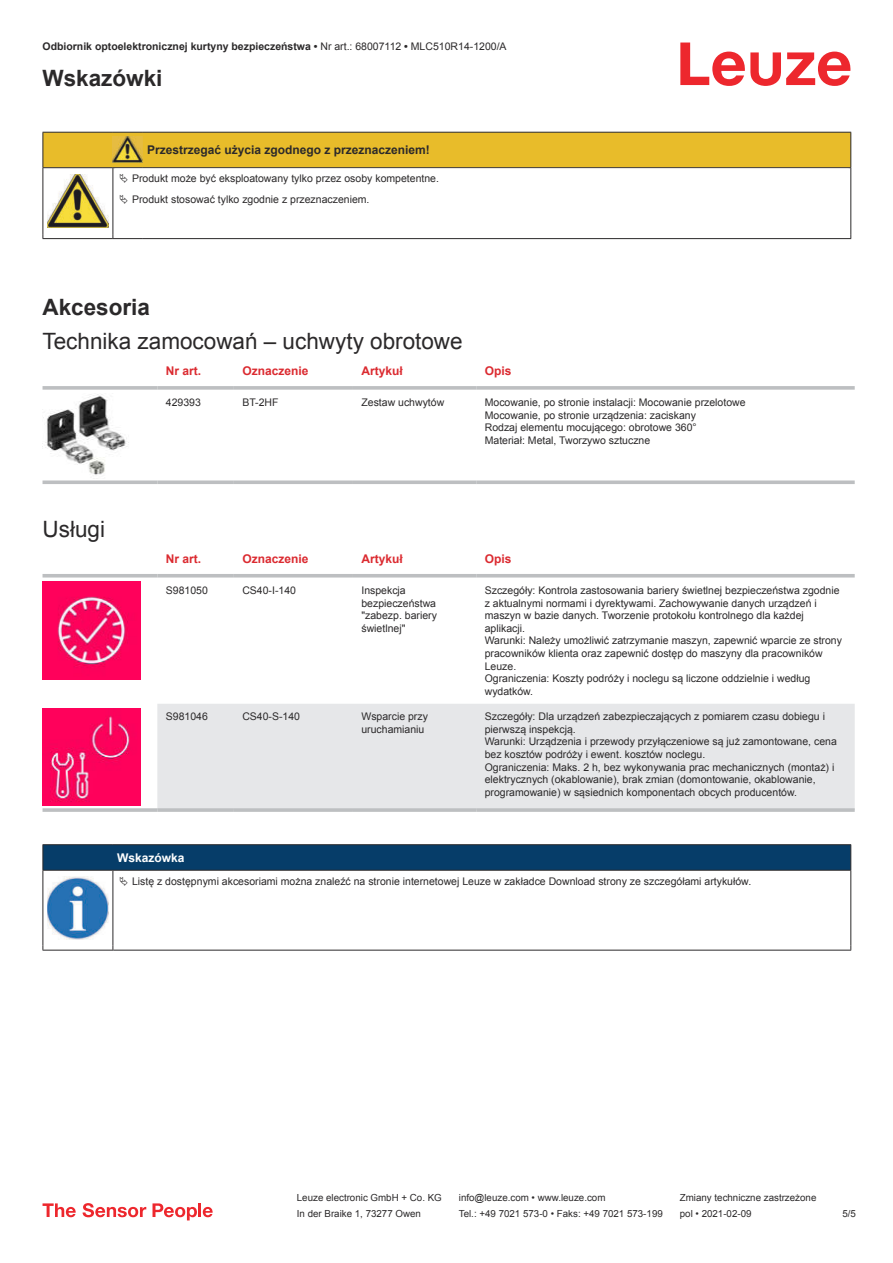
<style>
.page{position:relative;width:893px;height:1263px;background:#fff}
.page>*{position:absolute;margin:0;border:0;box-sizing:border-box;transform-origin:0 0}
.t1{font:22.5px "Arial";color:#2b292a}
.t2{font:700 22.5px "Arial";color:#2b292a}
.t3{font:700 12px "Arial";color:#db2a30}
.t4{font:700 12px "Arial";color:#2b292a}
.t5{font:700 12px "Arial";color:#fff}
.t6{font:10.5px/12.6px "Arial";color:#2b292a}
.t7{font:700 10.5px "Arial";color:#2b292a}
.t8{font:9.75px "Arial";color:#2b292a}
.s1{font-weight:400}
</style>
<div class="page">
<svg style="left:680px;top:43px;width:170px;height:43px"></svg>
<svg style="left:43px;top:386px;width:114px;height:4px"></svg>
<svg style="left:157px;top:386px;width:77px;height:4px"></svg>
<svg style="left:234px;top:386px;width:119px;height:4px"></svg>
<svg style="left:353px;top:386px;width:123px;height:4px"></svg>
<svg style="left:476px;top:386px;width:379px;height:4px;background:#c3c5c7"></svg>
<svg style="left:43px;top:480px;width:114px;height:4px"></svg>
<svg style="left:157px;top:480px;width:77px;height:4px"></svg>
<svg style="left:234px;top:480px;width:119px;height:4px"></svg>
<svg style="left:353px;top:480px;width:123px;height:4px"></svg>
<svg style="left:476px;top:480px;width:379px;height:4px;background:#c5c6c8"></svg>
<img style="left:43px;top:394px;width:86px;height:81px">
<svg style="left:43px;top:577px;width:812px;height:229px"></svg>
<div style="left:157px;top:704px;width:698px;height:104px;background:#e6e7e9"></div>
<hr style="left:43px;top:574px;width:114px;height:3px;background:#bdbfc1">
<hr style="left:157px;top:574px;width:77px;height:3px;background:#bdbfc1">
<hr style="left:234px;top:574px;width:119px;height:3px;background:#bdbfc1">
<hr style="left:353px;top:574px;width:123px;height:3px;background:#bdbfc1">
<hr style="left:476px;top:574px;width:379px;height:3px;background:#bdbfc1">
<svg style="left:43px;top:808px;width:114px;height:4px"></svg>
<hr style="left:157px;top:808px;width:77px;height:4px;background:#c6c8c9">
<hr style="left:234px;top:808px;width:119px;height:4px;background:#bdbfc1">
<hr style="left:353px;top:808px;width:123px;height:4px;background:#bdbfc1">
<hr style="left:476px;top:808px;width:379px;height:4px;background:#c6c8c9">
<img style="left:43px;top:582px;width:97px;height:98px">
<img style="left:43px;top:708px;width:97px;height:98px">
<svg style="left:44px;top:871px;width:806px;height:79px"></svg>
<hr style="left:43px;top:844px;width:70px;height:1px;background:#2b292a">
<hr style="left:43px;top:870px;width:70px;height:1px;background:#2b292a">
<hr style="left:113px;top:844px;width:738px;height:1px;background:#2b292a">
<svg style="left:43px;top:845px;width:808px;height:25px;background:#063c67"></svg>
<hr style="left:113px;top:870px;width:738px;height:1px;background:#2b292a">
<hr style="left:43px;top:871px;width:1px;height:75px;background:#2b292a">
<hr style="left:113px;top:871px;width:1px;height:75px;background:#2b292a">
<hr style="left:850px;top:871px;width:1px;height:75px;background:#2b292a">
<hr style="left:43px;top:950px;width:70px;height:1px;background:#2b292a">
<hr style="left:113px;top:950px;width:738px;height:1px;background:#2b292a">
<img style="left:47px;top:877px;width:61px;height:62px">
<div style="left:115px;top:871px;width:734px;height:20px;background:#fff"></div>
<svg style="left:43px;top:1203px;width:33px;height:14px"></svg>
<svg style="left:83px;top:1203px;width:63px;height:14px"></svg>
<svg style="left:153px;top:1203px;width:44px;height:17px"></svg>
<hr style="left:198px;top:1203px;width:3px;height:14px;background:#ed272d">
<svg style="left:203px;top:1207px;width:10px;height:10px"></svg>
<hr style="left:43px;top:168px;width:1px;height:66px;background:#2b292a">
<hr style="left:113px;top:168px;width:1px;height:66px;background:#2b292a">
<hr style="left:850px;top:168px;width:1px;height:66px;background:#2b292a">
<hr style="left:43px;top:238px;width:70px;height:1px;background:#2b292a">
<hr style="left:113px;top:238px;width:30px;height:1px;background:#2b292a">
<hr style="left:143px;top:238px;width:708px;height:1px;background:#2b292a">
<img style="left:47px;top:209px;width:61px;height:19px">
<svg style="left:43px;top:132px;width:808px;height:77px"></svg>
<p class="t7" style="left:43px;top:39px;width:466px">Odbiornik optoelektronicznej kurtyny bezpieczeństwa • <span class="s1">Nr art.: 68007112</span> • <span class="s1">MLC510R14-1200/A</span></p>
<h1 class="t2" style="left:43px;top:63px;width:122px">Wskazówki</h1>
<p class="t4" style="left:147px;top:141px;width:284px">Przestrzegać użycia zgodnego z przeznaczeniem!</p>
<p class="t6" style="left:132px;top:169px;width:308px;line-height:20.2px">Produkt może być eksploatowany tylko przez osoby kompetentne.<br>Produkt stosować tylko zgodnie z przeznaczeniem.</p>
<h1 class="t2" style="left:43px;top:292px;width:109px">Akcesoria</h1>
<h1 class="t1" style="left:43px;top:326px;width:422px">Technika zamocowań – uchwyty obrotowe</h1>
<p class="t3" style="left:166px;top:366px;width:37px">Nr art.</p>
<p class="t3" style="left:242px;top:366px;width:68px">Oznaczenie</p>
<p class="t3" style="left:361px;top:363px;width:43px">Artykuł</p>
<p class="t3" style="left:485px;top:363px;width:28px">Opis</p>
<p class="t6" style="left:166px;top:396px;width:37px">429393</p>
<p class="t6" style="left:242px;top:396px;width:38px">BT-2HF</p>
<p class="t6" style="left:361px;top:397px;width:84px">Zestaw uchwytów</p>
<p class="t6" style="left:485px;top:396px;width:262px">Mocowanie, po stronie instalacji: Mocowanie przelotowe Mocowanie, po stronie urządzenia: zaciskany<br>Rodzaj elementu mocującego: obrotowe 360°<br>Materiał: Metal, Tworzywo sztuczne</p>
<h1 class="t1" style="left:43px;top:513px;width:64px">Usługi</h1>
<p class="t3" style="left:166px;top:554px;width:37px">Nr art.</p>
<p class="t3" style="left:242px;top:554px;width:68px">Oznaczenie</p>
<p class="t3" style="left:361px;top:550px;width:43px">Artykuł</p>
<p class="t3" style="left:485px;top:550px;width:28px">Opis</p>
<p class="t6" style="left:166px;top:584px;width:44px">S981050</p>
<p class="t6" style="left:242px;top:584px;width:55px">CS40-I-140</p>
<p class="t6" style="left:361px;top:585px;width:77px">Inspekcja bezpieczeństwa "zabezp. bariery świetlnej"</p>
<p class="t6" style="left:485px;top:584px;width:359px">Szczegóły: Kontrola zastosowania bariery świetlnej bezpieczeństwa zgodnie z aktualnymi normami i dyrektywami. Zachowywanie danych urządzeń i maszyn w bazie danych. Tworzenie protokołu kontrolnego dla każdej aplikacji.<br>Warunki: Należy umożliwić zatrzymanie maszyn, zapewnić wparcie ze strony pracowników klienta oraz zapewnić dostęp do maszyny dla pracowników Leuze.<br>Ograniczenia: Koszty podróży i noclegu są liczone oddzielnie i według wydatków.</p>
<p class="t6" style="left:166px;top:710px;width:44px">S981046</p>
<p class="t6" style="left:242px;top:710px;width:59px">CS40-S-140</p>
<p class="t6" style="left:361px;top:711px;width:68px">Wsparcie przy uruchamianiu</p>
<p class="t6" style="left:485px;top:710px;width:354px">Szczegóły: Dla urządzeń zabezpieczających z pomiarem czasu dobiegu i pierwszą inspekcją.<br>Warunki: Urządzenia i przewody przyłączeniowe są już zamontowane, cena bez kosztów podróży i ewent. kosztów noclegu.<br>Ograniczenia: Maks. 2 h, bez wykonywania prac mechanicznych (montaż) i elektrycznych (okablowanie), brak zmian (domontowanie, okablowanie, programowanie) w sąsiednich komponentach obcych producentów.</p>
<p class="t5" style="left:117px;top:849px;width:69px">Wskazówka</p>
<p class="t6" style="left:132px;top:875px;width:621px">Listę z dostępnymi akcesoriami można znaleźć na stronie internetowej Leuze w zakładce Download strony ze szczegółami artykułów.</p>
<p class="t8" style="left:297px;top:1191px;width:146px">Leuze electronic GmbH + Co. KG</p>
<p class="t8" style="left:459px;top:1191px;width:148px">info@leuze.com • www.leuze.com</p>
<p class="t8" style="left:680px;top:1191px;width:138px">Zmiany techniczne zastrzeżone</p>
<p class="t8" style="left:297px;top:1207px;width:126px">In der Braike 1, 73277 Owen</p>
<p class="t8" style="left:459px;top:1207px;width:205px">Tel.: +49 7021 573-0 • Faks: +49 7021 573-199</p>
<p class="t8" style="left:680px;top:1207px;width:73px">pol • 2021-02-09</p>
<p class="t8" style="left:842px;top:1210px;width:15px">5 /5</p>
</div>
